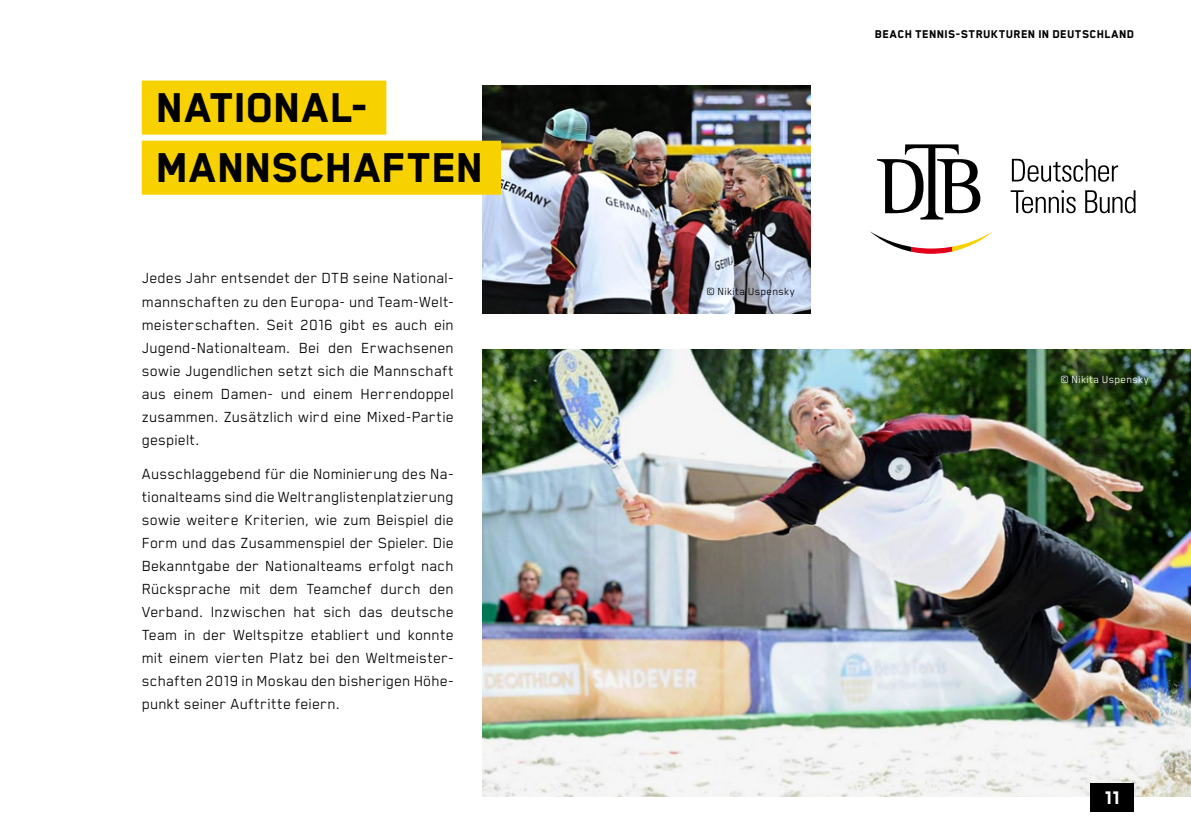
<style>
.page{position:relative;width:1191px;height:840px;background:#fff}
.page>*{position:absolute;margin:0;border:0;box-sizing:border-box;transform-origin:0 0}
.t1{font:800 48px/60px "Blender";color:#000}
.t2{font:800 21px "Blender";color:#fff}
.t3{font:17px/23px "Blender";letter-spacing:.015em;color:#000;text-align:justify}
.t4{font:800 13px "Blender";letter-spacing:.03em;color:#000}
.t5{font:12px "Blender";letter-spacing:.03em;color:#fff}
.t6{font:12px "Blender";letter-spacing:.03em;color:#000}
</style>
<div class="page">
<img style="left:482px;top:349px;width:709px;height:447px">
<img style="left:482px;top:85px;width:328px;height:228px">
<svg style="left:877px;top:144px;width:103px;height:75px"></svg>
<svg style="left:1011px;top:159px;width:107px;height:23px"></svg>
<svg style="left:1010px;top:190px;width:65px;height:23px"></svg>
<svg style="left:1085px;top:190px;width:50px;height:23px"></svg>
<svg style="left:870px;top:231px;width:40px;height:21px"></svg>
<svg style="left:910px;top:246px;width:42px;height:8px"></svg>
<svg style="left:952px;top:231px;width:41px;height:21px"></svg>
<div style="left:142px;top:81px;width:244px;height:54px;background:#f8d200"></div>
<div style="left:142px;top:141px;width:359px;height:54px;background:#f8d200"></div>
<div style="left:1090px;top:783px;width:44px;height:28px;background:#000"></div>
<h1 class="t1" style="left:156px;top:77px;width:214px">NATIONAL-<br>MANNSCHAFTEN</h1>
<p class="t3" style="left:142px;top:266px;width:313px">Jedes Jahr entsendet der DTB seine National&shy;mannschaften zu den Europa- und Team-Welt&shy;meisterschaften. Seit 2016 gibt es auch ein Jugend-Nationalteam. Bei den Erwachsenen sowie Jugendlichen setzt sich die Mannschaft aus einem Damen- und einem Herrendoppel zusammen. Zusätzlich wird eine Mixed-Partie gespielt.</p>
<p class="t3" style="left:142px;top:462px;width:313px">Ausschlaggebend für die Nominierung des Na&shy;tionalteams sind die Weltranglistenplatzierung sowie weitere Kriterien, wie zum Beispiel die Form und das Zusammenspiel der Spieler. Die Bekanntgabe der Nationalteams erfolgt nach Rücksprache mit dem Teamchef durch den Verband. Inzwischen hat sich das deutsche Team in der Weltspitze etabliert und konnte mit einem vierten Platz bei den Weltmeister&shy;schaften 2019 in Moskau den bisherigen Höhe&shy;punkt seiner Auftritte feiern.</p>
<p class="t4" style="left:875px;top:28px;width:261px">BEACH TENNIS-STRUKTUREN IN DEUTSCHLAND</p>
<p class="t6" style="left:706px;top:285px;width:90px">© Nikita Uspensky</p>
<p class="t5" style="left:1060px;top:373px;width:90px">© Nikita Uspensky</p>
<p class="t2" style="left:1104px;top:786px;width:17px">11</p>
</div>
